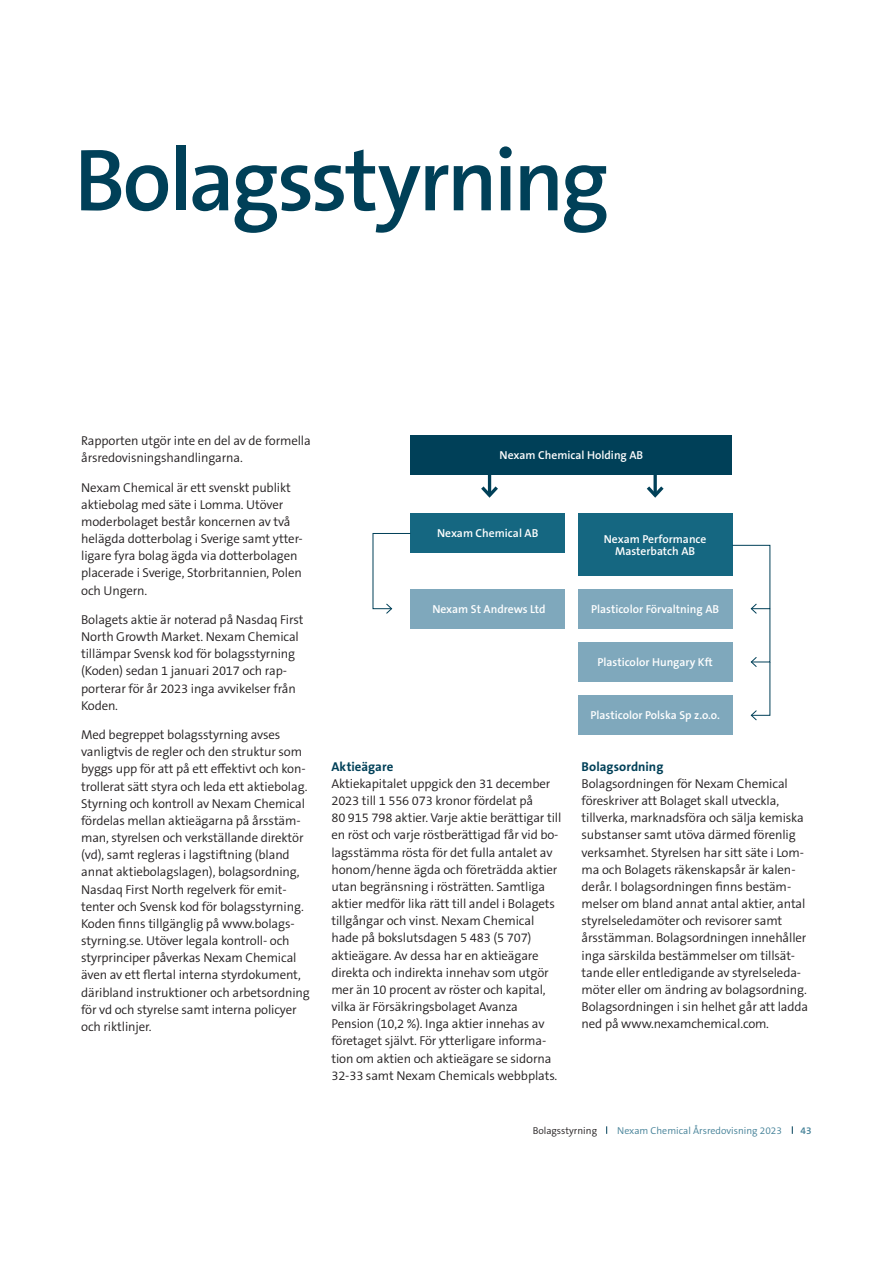
<style>
.page{position:relative;width:893px;height:1263px;background:#fff}
.page>*{position:absolute;margin:0;border:0;box-sizing:border-box;transform-origin:0 0}
.t1{font:600 88.8px "The Sans B W6";letter-spacing:-.035em;color:#004058}
.t2{font:300 12.9px/17.1px "The Sans B W4";letter-spacing:-.01em;color:#231f20}
.t3{font:700 12.9px "The Sans B W7";color:#004058}
.t4{font:600 11.55px/11.6px "The Sans B W6";color:#fff;text-align:center}
.t5{font:300 10.05px "The Sans B W4";color:#438097}
.t6{font:300 10.05px "The Sans B W4";color:#231f20}
.t7{font:600 10.05px "The Sans B W6";color:#438097}
</style>
<div class="page">
<div style="left:410px;top:435px;width:322px;height:40px;background:#004058"></div>
<div style="left:410px;top:513px;width:155px;height:40px;background:#156781"></div>
<div style="left:578px;top:513px;width:154px;height:63px;background:#156781"></div>
<div style="left:578px;top:589px;width:154px;height:40px;background:#7fa8bc"></div>
<div style="left:410px;top:589px;width:155px;height:40px;background:#7fa8bc"></div>
<div style="left:578px;top:642px;width:154px;height:40px;background:#7fa8bc"></div>
<div style="left:578px;top:695px;width:154px;height:40px;background:#7fa8bc"></div>
<hr style="left:488px;top:475px;width:3px;height:20px;background:#004058">
<svg style="left:481px;top:483px;width:17px;height:15px"></svg>
<svg style="left:653px;top:475px;width:4px;height:8px"></svg>
<svg style="left:646px;top:483px;width:18px;height:15px"></svg>
<svg style="left:372px;top:533px;width:39px;height:81px"></svg>
<svg style="left:732px;top:545px;width:39px;height:176px"></svg>
<h1 class="t1" style="left:74px;top:144px;width:536px">Bolagsstyrning</h1>
<p class="t2" style="left:81px;top:433px;width:231px">Rapporten utgör inte en del av de formella årsredovisningshandlingarna.</p>
<p class="t2" style="left:81px;top:480px;width:223px">Nexam Chemical är ett svenskt publikt aktiebolag med säte i Lomma. Utöver moderbolaget består koncernen av två helägda dotterbolag i Sverige samt ytter&shy;ligare fyra bolag ägda via dotterbolagen placerade i Sverige, Storbritannien, Polen och Ungern.</p>
<p class="t2" style="left:81px;top:612px;width:224px">Bolagets aktie är noterad på Nasdaq First North Growth Market. Nexam Chemical tillämpar Svensk kod för bolagsstyrning (Koden) sedan 1 januari 2017 och rap&shy;porterar för år 2023 inga avvikelser från Koden.</p>
<p class="t2" style="left:81px;top:727px;width:230px">Med begreppet bolagsstyrning avses vanligtvis de regler och den struktur som byggs upp för att på ett effektivt och kon&shy;trollerat sätt styra och leda ett aktiebolag.<br>Styrning och kontroll av Nexam Chemical fördelas mellan aktieägarna på årsstäm&shy;man, styrelsen och verkställande direktör (vd), samt regleras i lagstiftning (bland annat aktiebolagslagen), bolagsordning, Nasdaq First North regelverk för emit&shy;tenter och Svensk kod för bolagsstyrning.<br>Koden finns tillgänglig på www.bolags&shy;styrning.se. Utöver legala kontroll- och styrprinciper påverkas Nexam Chemical även av ett flertal interna styrdokument, däribland instruktioner och arbetsordning för vd och styrelse samt interna policyer och riktlinjer.</p>
<p class="t4" style="left:500px;top:451px;width:145px">Nexam Chemical Holding AB</p>
<p class="t4" style="left:437px;top:529px;width:103px">Nexam Chemical AB</p>
<p class="t4" style="left:604px;top:535px;width:104px">Nexam Performance<br>Masterbatch AB</p>
<p class="t4" style="left:432px;top:605px;width:115px">Nexam St Andrews Ltd</p>
<p class="t4" style="left:591px;top:605px;width:130px">Plasticolor Förvaltning AB</p>
<p class="t4" style="left:597px;top:657px;width:117px">Plasticolor Hungary Kft</p>
<p class="t3" style="left:331px;top:761px;width:63px">Aktieägare</p>
<p class="t2" style="left:331px;top:776px;width:231px">Aktiekapitalet uppgick den 31 december 2023 till 1 556 073 kronor fördelat på<br>80 915 798 aktier. Varje aktie berättigar till en röst och varje röstberättigad får vid bo&shy;lagsstämma rösta för det fulla antalet av honom/henne ägda och företrädda aktier utan begränsning i rösträtten. Samtliga aktier medför lika rätt till andel i Bolagets tillgångar och vinst. Nexam Chemical hade på bokslutsdagen 5 483 (5 707) aktieägare. Av dessa har en aktieägare direkta och indirekta innehav som utgör mer än 10 procent av röster och kapital, vilka är Försäkringsbolaget Avanza Pension (10,2 %). Inga aktier innehas av företaget självt. För ytterligare informa&shy;tion om aktien och aktieägare se sidorna 32-33 samt Nexam Chemicals webbplats.</p>
<p class="t4" style="left:590px;top:710px;width:131px">Plasticolor Polska Sp z.o.o.</p>
<p class="t3" style="left:582px;top:761px;width:83px">Bolagsordning</p>
<p class="t2" style="left:582px;top:776px;width:228px">Bolagsordningen för Nexam Chemical föreskriver att Bolaget skall utveckla, tillverka, marknadsföra och sälja kemiska substanser samt utöva därmed förenlig verksamhet. Styrelsen har sitt säte i Lom&shy;ma och Bolagets räkenskapsår är kalen&shy;derår. I bolagsordningen finns bestäm&shy;melser om bland annat antal aktier, antal styrelseledamöter och revisorer samt årsstämman. Bolagsordningen innehåller inga särskilda bestämmelser om tillsät&shy;tande eller entledigande av styrelseleda&shy;möter eller om ändring av bolagsordning.<br>Bolagsordningen i sin helhet går att ladda ned på www.nexamchemical.com.</p>
<p class="t6" style="left:533px;top:1126px;width:66px">Bolagsstyrning</p>
<p class="t5" style="left:617px;top:1126px;width:166px">Nexam Chemical Årsredovisning 2023</p>
<p class="t7" style="left:800px;top:1126px;width:13px">43</p>
</div>
